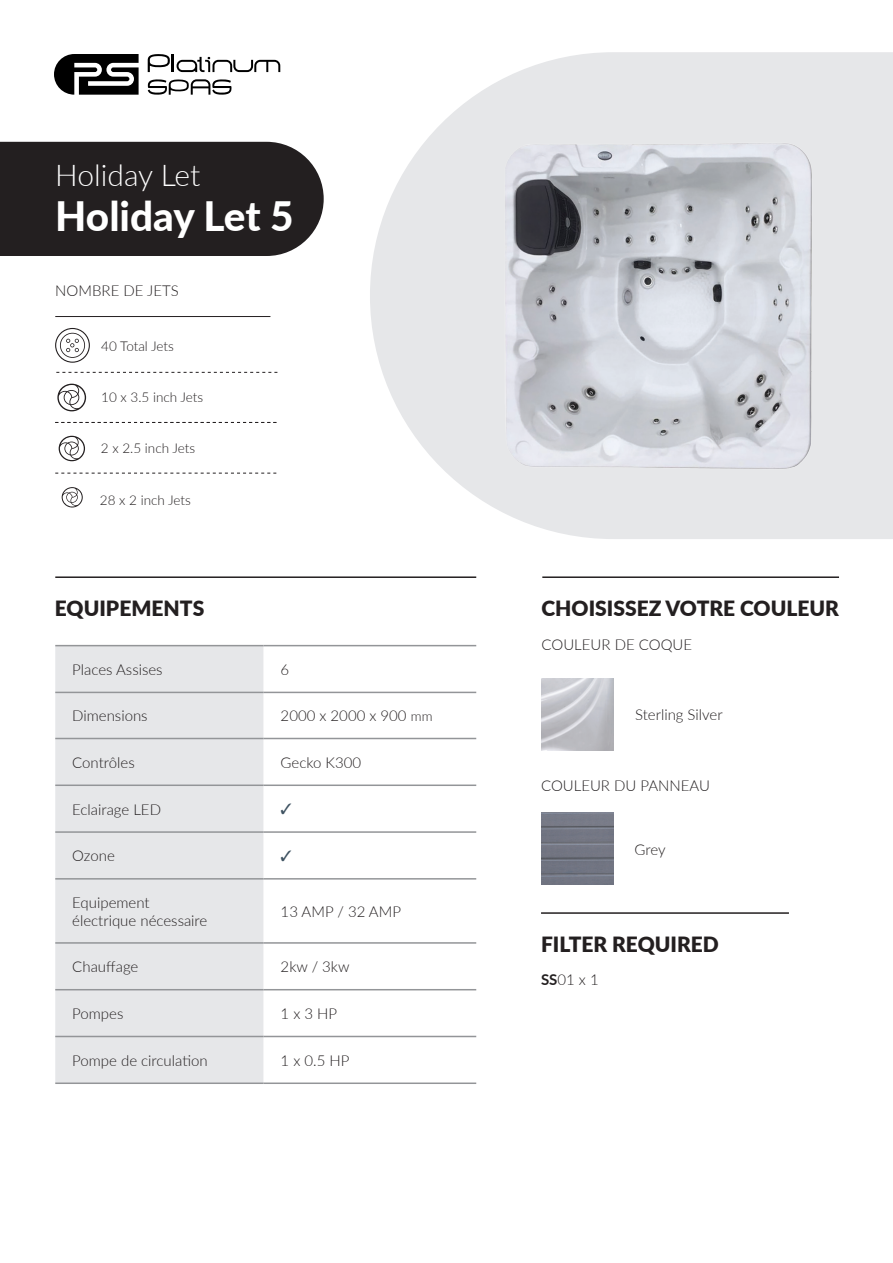
<style>
.page{position:relative;width:893px;height:1263px;background:#fff}
.page>*{position:absolute;margin:0;border:0;box-sizing:border-box;transform-origin:0 0}
.t1{font:800 40.5px "Lato";letter-spacing:-.005em;color:#fff}
.t2{font:300 30px "Lato";color:#fff}
.t3{font:900 21px "Lato";color:#231f20}
.t4{font:300 15px/18px "Lato";color:#231f20}
.t5{font:300 13.5px "Lato";color:#231f20}
.s1{font-size:13.5px}
.s2{font-weight:700}
</style>
<div class="page">
<svg style="left:370px;top:52px;width:523px;height:487px;fill:#e6e7e9"></svg>
<div style="left:0;top:142px;width:324px;height:114px;background:#231f20"></div>
<img style="left:481px;top:142px;width:352px;height:328px">
<div style="left:55px;top:646px;width:209px;height:436px;background:#e6e7e9"></div>
<svg style="left:264px;top:646px;width:212px;height:392px"></svg>
<hr style="left:55px;top:645px;width:209px;height:1px;background:#939598">
<hr style="left:264px;top:645px;width:212px;height:1px;background:#939598">
<hr style="left:55px;top:692px;width:209px;height:1px;background:#939598">
<hr style="left:264px;top:692px;width:212px;height:1px;background:#939598">
<hr style="left:55px;top:738px;width:209px;height:1px;background:#939598">
<hr style="left:264px;top:738px;width:212px;height:1px;background:#939598">
<hr style="left:55px;top:784px;width:209px;height:2px;background:#939598">
<hr style="left:264px;top:784px;width:212px;height:2px;background:#939598">
<hr style="left:55px;top:831px;width:209px;height:2px;background:#939598">
<hr style="left:264px;top:831px;width:212px;height:2px;background:#939598">
<hr style="left:55px;top:878px;width:209px;height:1px;background:#939598">
<hr style="left:264px;top:878px;width:212px;height:1px;background:#939598">
<hr style="left:55px;top:942px;width:209px;height:2px;background:#939598">
<hr style="left:264px;top:942px;width:212px;height:2px;background:#939598">
<hr style="left:55px;top:989px;width:209px;height:1px;background:#939598">
<hr style="left:264px;top:989px;width:212px;height:1px;background:#939598">
<hr style="left:55px;top:1036px;width:209px;height:1px;background:#939598">
<hr style="left:264px;top:1036px;width:212px;height:1px;background:#939598">
<hr style="left:55px;top:1082px;width:209px;height:2px;background:#939598">
<hr style="left:264px;top:1082px;width:212px;height:2px;background:#939598">
<hr style="left:55px;top:576px;width:421px;height:2px;background:#231f20">
<hr style="left:55px;top:316px;width:215px;height:1px;background:#231f20">
<svg style="left:56px;top:372px;width:221px;height:1px"></svg>
<svg style="left:55px;top:328px;width:35px;height:35px"></svg>
<svg style="left:57px;top:384px;width:29px;height:27px"></svg>
<svg style="left:59px;top:436px;width:26px;height:25px"></svg>
<svg style="left:62px;top:487px;width:21px;height:20px"></svg>
<svg style="left:55px;top:422px;width:221px;height:1px"></svg>
<svg style="left:55px;top:473px;width:221px;height:1px"></svg>
<svg style="left:54px;top:54px;width:85px;height:41px"></svg>
<svg style="left:148px;top:54px;width:132px;height:18px"></svg>
<svg style="left:148px;top:79px;width:83px;height:16px"></svg>
<img style="left:541px;top:812px;width:72px;height:73px">
<img style="left:542px;top:678px;width:72px;height:72px">
<hr style="left:541px;top:912px;width:248px;height:2px;background:#231f20">
<hr style="left:542px;top:576px;width:297px;height:2px;background:#231f20">
<svg style="left:281px;top:804px;width:10px;height:10px"></svg>
<svg style="left:281px;top:850px;width:10px;height:11px"></svg>
<p class="t2" style="left:55px;top:154px;width:147px">Holiday Let</p>
<p class="t1" style="left:55px;top:186px;width:240px">Holiday Let 5</p>
<p class="t4" style="left:55px;top:281px;width:125px">NOMBRE DE JETS</p>
<p class="t5" style="left:101px;top:336px;width:74px">40 Total Jets</p>
<p class="t5" style="left:101px;top:388px;width:103px">10 x 3.5 inch Jets</p>
<p class="t5" style="left:101px;top:439px;width:96px">2 x 2.5 inch Jets</p>
<p class="t5" style="left:100px;top:490px;width:92px">28 x 2 inch Jets</p>
<p class="t3" style="left:55px;top:593px;width:151px">EQUIPEMENTS</p>
<p class="t4" style="left:72px;top:660px;width:92px">Places Assises</p>
<p class="t4" style="left:281px;top:660px;width:10px">6</p>
<p class="t4" style="left:72px;top:706px;width:77px">Dimensions</p>
<p class="t4" style="left:281px;top:706px;width:153px">2000 x 2000 x 900 <span class="s1">mm</span></p>
<p class="t4" style="left:72px;top:753px;width:64px">Contrôles</p>
<p class="t4" style="left:281px;top:753px;width:82px">Gecko K300</p>
<p class="t4" style="left:72px;top:800px;width:90px">Eclairage LED</p>
<p class="t4" style="left:72px;top:846px;width:44px">Ozone</p>
<p class="t4" style="left:72px;top:893px;width:137px">Equipement électrique nécessaire</p>
<p class="t4" style="left:281px;top:902px;width:122px">13 AMP / 32 AMP</p>
<p class="t4" style="left:72px;top:957px;width:68px">Chauffage</p>
<p class="t4" style="left:281px;top:957px;width:70px">2kw / 3kw</p>
<p class="t4" style="left:72px;top:1004px;width:53px">Pompes</p>
<p class="t4" style="left:281px;top:1004px;width:58px">1 x 3 HP</p>
<p class="t4" style="left:72px;top:1051px;width:137px">Pompe de circulation</p>
<p class="t4" style="left:281px;top:1051px;width:70px">1 x 0.5 HP</p>
<p class="t3" style="left:542px;top:593px;width:299px">CHOISISSEZ VOTRE COULEUR</p>
<p class="t4" style="left:542px;top:635px;width:152px">COULEUR DE COQUE</p>
<p class="t4" style="left:635px;top:705px;width:89px">Sterling Silver</p>
<p class="t4" style="left:541px;top:776px;width:171px">COULEUR DU PANNEAU</p>
<p class="t4" style="left:635px;top:840px;width:32px">Grey</p>
<p class="t3" style="left:541px;top:928px;width:179px">FILTER REQUIRED</p>
<p class="t4" style="left:541px;top:970px;width:59px"><span class="s2">SS</span>01 x 1</p>
</div>
